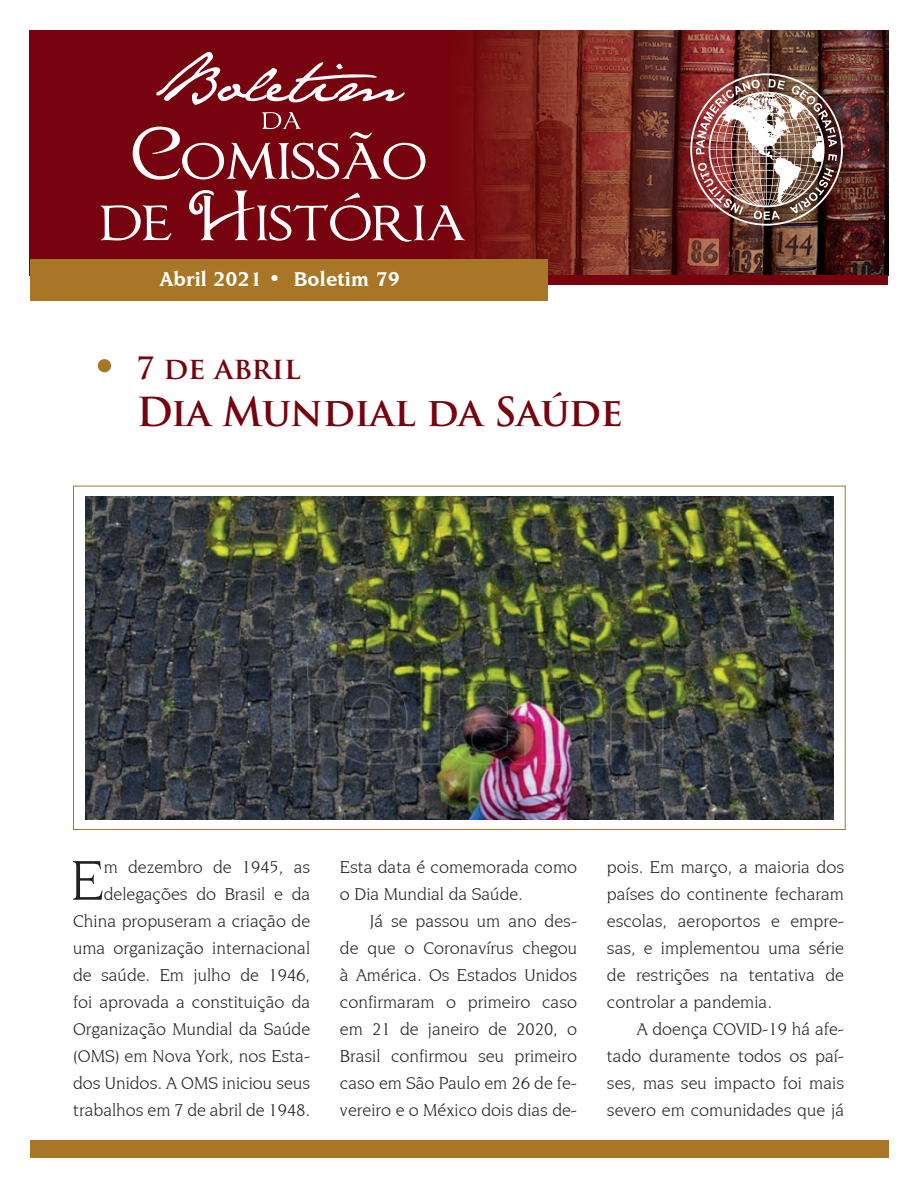
<style>
.page{position:relative;width:918px;height:1188px;background:#fff}
.page>*{position:absolute;margin:0;border:0;box-sizing:border-box;transform-origin:0 0}
.t1{font:59.4px "Novarese IT Cby BT";color:#231f20}
.t2{font:700 39px "Trajan Pro";letter-spacing:-.015em;color:#76030d}
.t3{font:700 30px "Trajan Pro";color:#76030d}
.t4{font:700 21px "Novarese IT Cby BT";letter-spacing:.01em;color:#fff}
.t5{font:18px/27px "Novarese IT Cby BT";color:#231f20;text-align:justify}
</style>
<div class="page">
<div style="left:30px;top:1140px;width:858px;height:18px;background:#a77626"></div>
<div style="left:30px;top:30px;width:858px;height:245px;background:#76030d"></div>
<img style="left:462px;top:30px;width:426px;height:245px">
<img style="left:690px;top:73px;width:153px;height:153px">
<div style="left:547px;top:275px;width:341px;height:10px;background:#76030d"></div>
<div style="left:30px;top:259px;width:517px;height:42px;background:#a77626"></div>
<svg style="left:156px;top:52px;width:249px;height:53px"></svg>
<svg style="left:100px;top:205px;width:71px;height:35px"></svg>
<svg style="left:189px;top:190px;width:276px;height:52px"></svg>
<svg style="left:133px;top:112px;width:292px;height:68px"></svg>
<div style="left:98px;top:359px;width:13px;height:13px;background:#a77626;border-radius:50%"></div>
<img style="left:85px;top:497px;width:749px;height:322px">
<p class="t4" style="left:159px;top:266px;width:242px">Abril 2021 • Boletim 79</p>
<h3 class="t3" style="left:136px;top:350px;width:166px">7 de abril</h3>
<h2 class="t2" style="left:136px;top:387px;width:488px">Dia Mundial da Saúde</h2>
<p class="t5" style="left:73px;top:853px;width:239px;text-align:right">m dezembro de 1945, as delegações do Brasil e da<br>China propuseram a criação de uma organização internacional de saúde. Em julho de 1946, foi aprovada a constituição da<br>Organização Mundial da Saúde (OMS) em Nova York, nos Esta&shy;dos Unidos. A OMS iniciou seus trabalhos em 7 de abril de 1948.</p>
<p class="t5" style="left:340px;top:853px;width:239px">Esta data é comemorada como o Dia Mundial da Saúde.</p>
<h1 class="t1" style="left:71px;top:845px;width:35px">E</h1>
<p class="t5" style="left:340px;top:907px;width:239px;text-indent:30px">Já se passou um ano des&shy;de que o Coronavírus chegou à América. Os Estados Unidos confirmaram o primeiro caso em 21 de janeiro de 2020, o Brasil confirmou seu primeiro caso em São Paulo em 26 de fe&shy;vereiro e o México dois dias de-</p>
<p class="t5" style="left:607px;top:853px;width:239px">pois. Em março, a maioria dos países do continente fecharam escolas, aeroportos e empre&shy;sas, e implementou uma série de restrições na tentativa de controlar a pandemia.</p>
<p class="t5" style="left:607px;top:1015px;width:239px;text-indent:30px">A doença COVID-19 há afe&shy;tado duramente todos os paí&shy;ses, mas seu impacto foi mais severo em comunidades que já</p>
</div>
